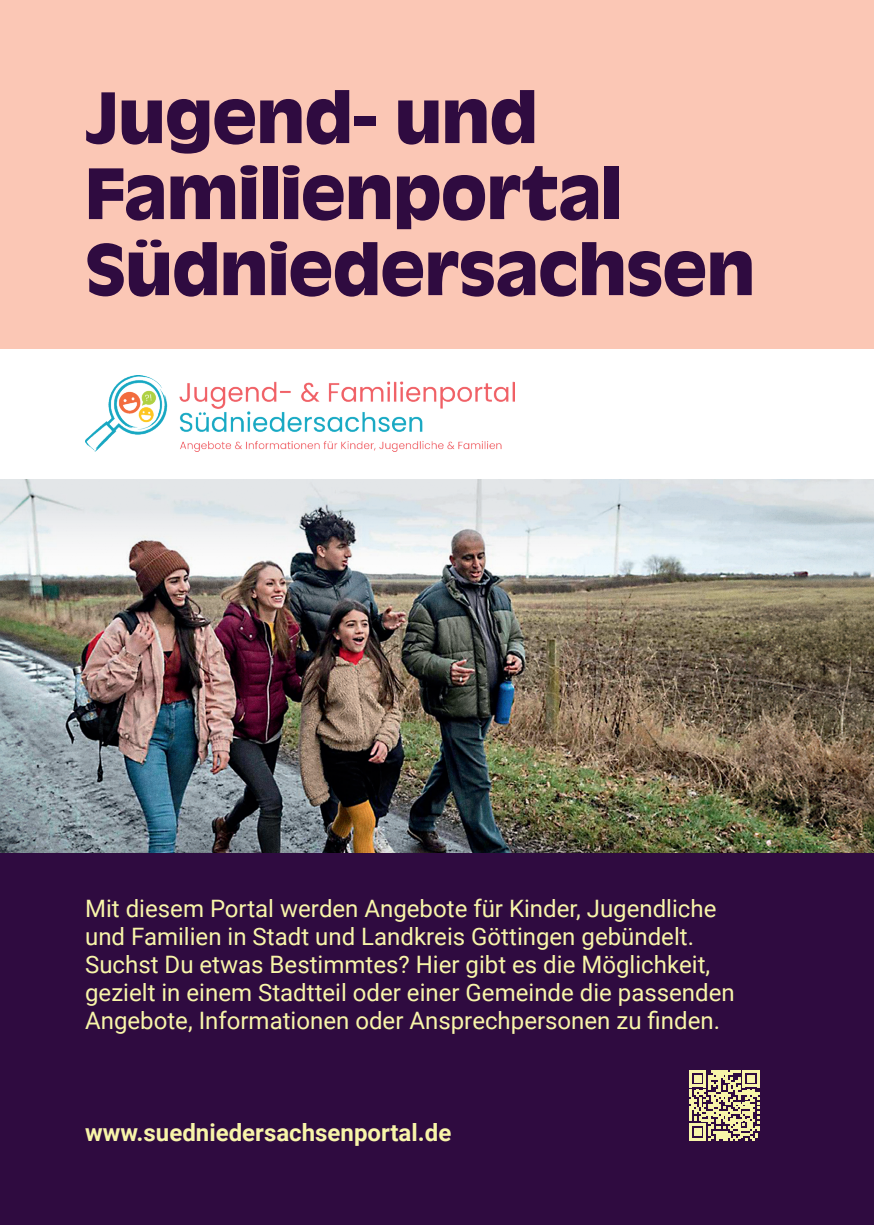
<style>
.page{position:relative;width:874px;height:1225px;background:#fff}
.page>*{position:absolute;margin:0;border:0;box-sizing:border-box;transform-origin:0 0}
.Introseite__38{font:700 76px/76px "Antique Oli";letter-spacing:-.005em;color:#2f0b40}
.t1{font:24px/28px "Roboto";color:#f8f5a9}
.t2{font:700 24px "Roboto";color:#f8f5a9}
</style>
<div class="page">
<img style="left:0;top:574px;width:873px;height:279px">
<div style="left:0;top:0;width:873px;height:349px;background:#fbc7b5"></div>
<div style="left:0;top:853px;width:873px;height:372px;background:#2f0b40"></div>
<svg style="left:689px;top:1070px;width:70px;height:70px"></svg>
<svg style="left:0;top:479px;width:873px;height:95px"></svg>
<img style="left:85px;top:375px;width:429px;height:77px">
<p class="Introseite__38" style="left:85px;top:81px;width:671px">Jugend- und<br>Familienportal<br>Südniedersachsen</p>
<p class="t1" style="left:85px;top:894px;width:632px">Mit diesem Portal werden Angebote für Kinder, Jugendliche und Familien in Stadt und Landkreis Göttingen gebündelt.</p>
<p class="t1" style="left:85px;top:950px;width:650px">Suchst Du etwas Bestimmtes? Hier gibt es die Möglichkeit, gezielt in einem Stadtteil oder einer Gemeinde die passenden<br>Angebote, Informationen oder Ansprechpersonen zu finden.</p>
<p class="t2" style="left:85px;top:1116px;width:367px">www.suedniedersachsenportal.de</p>
</div>
